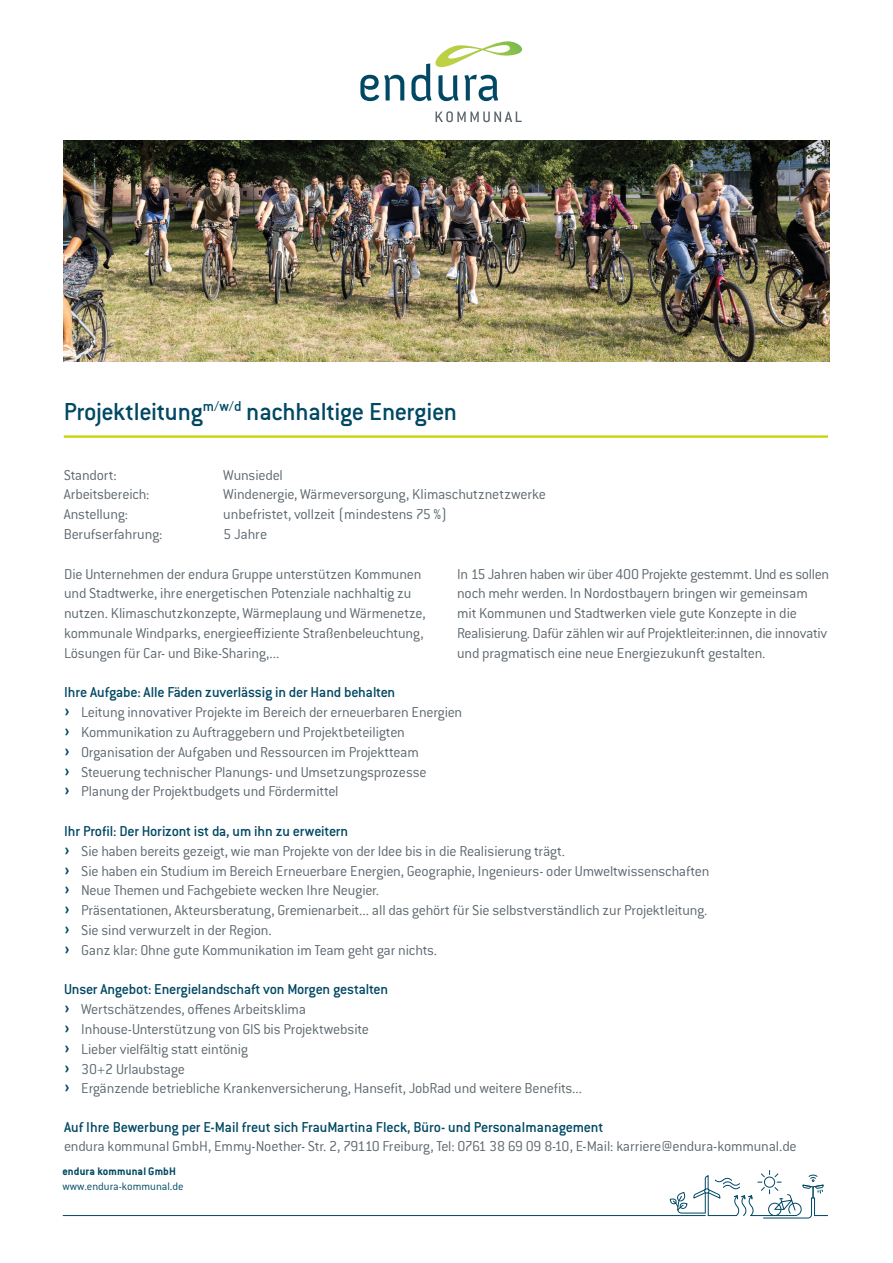
<style>
.page{position:relative;width:893px;height:1263px;background:#fff}
.page>*{position:absolute;margin:0;border:0;box-sizing:border-box;transform-origin:0 0}
.t1{font:500 27px "Conduit ITC Pro";letter-spacing:-.015em;color:#004863}
.t2{font:300 15.75px/19.8px "Conduit ITC Pro";letter-spacing:-.015em;color:#5d686e}
.t3{font:500 15.75px "Conduit ITC Pro";letter-spacing:-.01em;color:#004863}
.t4{font:300 12px "Conduit ITC Pro";color:#004963}
.t5{font:700 12px "Conduit ITC Pro";letter-spacing:.01em;color:#004863}
.s1{font-weight:500;color:#004863}
.s2{font-family:"Calibri";font-weight:700;color:#004863}
</style>
<div class="page">
<hr style="left:63px;top:1215px;width:643px;height:1px;background:#014865">
<svg style="left:670px;top:1170px;width:158px;height:48px"></svg>
<svg style="left:360px;top:75px;width:44px;height:26px"></svg>
<svg style="left:411px;top:41px;width:111px;height:60px"></svg>
<svg style="left:436px;top:111px;width:86px;height:11px"></svg>
<img style="left:64px;top:140px;width:765px;height:221px">
<hr style="left:64px;top:435px;width:764px;height:3px;background:#c6d300">
<h1 class="t1" style="left:64px;top:397px;width:395px">Projektleitung<sup>m/w/d</sup> nachhaltige Energien</h1>
<p class="t2" style="left:223px;top:465px;width:324px">Wunsiedel<br>Windenergie, Wärmeversorgung, Klimaschutznetzwerke unbefristet, vollzeit (mindestens 75 %)<br>5 Jahre</p>
<p class="t2" style="left:64px;top:564px;width:363px">Die Unternehmen der endura Gruppe unterstützen Kommunen und Stadtwerke, ihre energetischen Potenziale nachhaltig zu nutzen. Klimaschutzkonzepte, Wärmeplaung und Wärmenetze, kommunale Windparks, energieeffiziente Straßenbeleuchtung, Lösungen für Car- und Bike-Sharing,...</p>
<p class="t2" style="left:457px;top:564px;width:374px">In 15 Jahren haben wir über 400 Projekte gestemmt. Und es sollen noch mehr werden. In Nordostbayern bringen wir gemeinsam mit Kommunen und Stadtwerken viele gute Konzepte in die Realisierung. Dafür zählen wir auf Projektleiter:innen, die innovativ und pragmatisch eine neue Energiezukunft gestalten.</p>
<p class="t2" style="left:64px;top:683px;width:400px"><span class="s1">Ihre Aufgabe: Alle Fäden zuverlässig in der Hand behalten<br></span><span class="s2">ͧ</span> Leitung innovativer Projekte im Bereich der erneuerbaren Energien <span class="s2">ͧ</span> Kommunikation zu Auftraggebern und Projektbeteiligten<br><span class="s2">ͧ</span> Organisation der Aufgaben und Ressourcen im Projektteam<br><span class="s2">ͧ</span> Steuerung technischer Planungs- und Umsetzungsprozesse<br><span class="s2">ͧ</span> Planung der Projektbudgets und Fördermittel</p>
<p class="t2" style="left:64px;top:821px;width:647px"><span class="s1">Ihr Profil: Der Horizont ist da, um ihn zu erweitern<br></span><span class="s2">ͧ</span> Sie haben bereits gezeigt, wie man Projekte von der Idee bis in die Realisierung trägt.<br><span class="s2">ͧ</span> Sie haben ein Studium im Bereich Erneuerbare Energien, Geographie, Ingenieurs- oder Umweltwissenschaften <span class="s2">ͧ</span> Neue Themen und Fachgebiete wecken Ihre Neugier.<br><span class="s2">ͧ</span> Präsentationen, Akteursberatung, Gremienarbeit... all das gehört für Sie selbstverständlich zur Projektleitung. <span class="s2">ͧ</span> Sie sind verwurzelt in der Region.<br><span class="s2">ͧ</span> Ganz klar: Ohne gute Kommunikation im Team geht gar nichts.</p>
<p class="t2" style="left:64px;top:980px;width:519px"><span class="s1">Unser Angebot: Energielandschaft von Morgen gestalten<br></span><span class="s2">ͧ</span> Wertschätzendes, offenes Arbeitsklima<br><span class="s2">ͧ</span> Inhouse-Unterstützung von GIS bis Projektwebsite<br><span class="s2">ͧ</span> Lieber vielfältig statt eintönig<br><span class="s2">ͧ</span> 30+2 Urlaubstage<br><span class="s2">ͧ</span> Ergänzende betriebliche Krankenversicherung, Hansefit, JobRad und weitere Benefits...</p>
<p class="t3" style="left:64px;top:1118px;width:541px">Auf Ihre Bewerbung per E-Mail freut sich FrauMartina Fleck, Büro- und Personalmanagement</p>
<p class="t2" style="left:64px;top:1136px;width:734px">endura kommunal GmbH, Emmy-Noether- Str. 2, 79110 Freiburg, Tel: 0761 38 69 09 8-10, E-Mail: karriere@endura-kommunal.de</p>
<p class="t2" style="left:64px;top:465px;width:100px">Standort:<br>Arbeitsbereich:<br>Anstellung:<br>Berufserfahrung:</p>
<p class="t5" style="left:62px;top:1164px;width:115px">endura kommunal GmbH</p>
<p class="t4" style="left:62px;top:1180px;width:123px">www.endura-kommunal.de</p>
</div>
